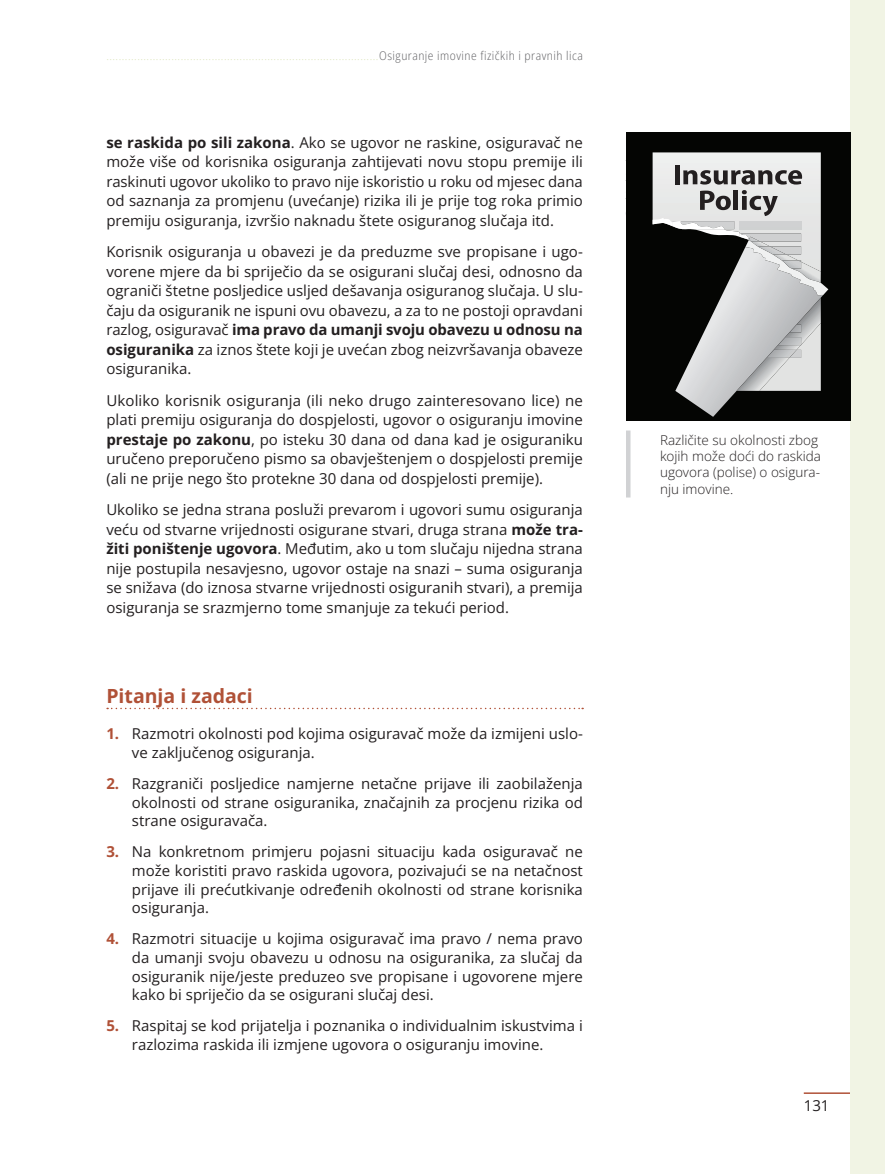
<style>
.page{position:relative;width:885px;height:1174px;background:#fff}
.page>*{position:absolute;margin:0;border:0;box-sizing:border-box;transform-origin:0 0}
.t1{font:700 19.5px "Open Sans";color:#b05137}
.t2{font:15px/19.5px "Open Sans";color:#231f20;text-align:justify}
.t3{font:300 13.5px/16.2px "Open Sans";color:#231f20}
.t4{font:300 semi-condensed 12px "Open Sans";letter-spacing:.04em;color:#636366}
.s1{font-weight:700}
.s2{font-weight:700;color:#b05137}
</style>
<div class="page">
<hr style="left:803px;top:1092px;width:48px;height:2px;background:#b05137">
<div style="left:850px;top:0;width:34px;height:1174px;background:#f1f4e4"></div>
<hr style="left:626px;top:430px;width:4px;height:67px;background:#d1d2d4">
<div style="left:626px;top:132px;width:224px;height:288px;background:#040503"></div>
<svg style="left:652px;top:152px;width:176px;height:265px"></svg>
<svg style="left:107px;top:707px;width:476px;height:2px"></svg>
<p class="t4" style="left:379px;top:47px;width:205px">Osiguranje imovine fizičkih i pravnih lica</p>
<p class="t2" style="left:106px;top:132px;width:478px"><span class="s1">se raskida po sili zakona</span>. Ako se ugovor ne raskine, osiguravač ne može više od korisnika osiguranja zahtijevati novu stopu premije ili raskinuti ugovor ukoliko to pravo nije iskoristio u roku od mjesec dana od saznanja za promjenu (uvećanje) rizika ili je prije tog roka primio premiju osiguranja, izvršio naknadu štete osiguranog slučaja itd.</p>
<p class="t2" style="left:106px;top:242px;width:478px">Korisnik osiguranja u obavezi je da preduzme sve propisane i ugo&shy;vorene mjere da bi spriječio da se osigurani slučaj desi, odnosno da ograniči štetne posljedice usljed dešavanja osiguranog slučaja. U slu&shy;čaju da osiguranik ne ispuni ovu obavezu, a za to ne postoji opravdani razlog, osiguravač <span class="s1">ima pravo da umanji svoju obavezu u odnosu na osiguranika</span> za iznos štete koji je uvećan zbog neizvršavanja obaveze osiguranika.</p>
<p class="t2" style="left:106px;top:390px;width:478px">Ukoliko korisnik osiguranja (ili neko drugo zainteresovano lice) ne plati premiju osiguranja do dospjelosti, ugovor o osiguranju imovine <span class="s1">prestaje po zakonu</span>, po isteku 30 dana od dana kad je osiguraniku uručeno preporučeno pismo sa obavještenjem o dospjelosti premije (ali ne prije nego što protekne 30 dana od dospjelosti premije).</p>
<p class="t2" style="left:106px;top:499px;width:478px">Ukoliko se jedna strana posluži prevarom i ugovori sumu osiguranja veću od stvarne vrijednosti osigurane stvari, druga strana <span class="s1">može tra&shy;žiti poništenje ugovora</span>. Međutim, ako u tom slučaju nijedna strana nije postupila nesavjesno, ugovor ostaje na snazi – suma osiguranja se snižava (do iznosa stvarne vrijednosti osiguranih stvari), a premija osiguranja se srazmjerno tome smanjuje za tekući period.</p>
<h1 class="t1" style="left:106px;top:683px;width:148px">Pitanja i zadaci</h1>
<p class="t2" style="left:132px;top:724px;width:452px;line-height:18.8px;text-indent:-26px"><span class="s2">1.</span> Razmotri okolnosti pod kojima osiguravač može da izmijeni uslo&shy;ve zaključenog osiguranja.</p>
<p class="t2" style="left:132px;top:773px;width:452px;line-height:18.8px;text-indent:-26px"><span class="s2">2.</span> Razgraniči posljedice namjerne netačne prijave ili zaobilaženja okolnosti od strane osiguranika, značajnih za procjenu rizika od strane osiguravača.</p>
<p class="t2" style="left:132px;top:842px;width:452px;line-height:18.8px;text-indent:-26px"><span class="s2">3.</span> Na konkretnom primjeru pojasni situaciju kada osiguravač ne može koristiti pravo raskida ugovora, pozivajući se na netačnost prijave ili prećutkivanje određenih okolnosti od strane korisnika osiguranja.</p>
<p class="t2" style="left:132px;top:929px;width:452px;line-height:18.8px;text-indent:-26px"><span class="s2">4.</span> Razmotri situacije u kojima osiguravač ima pravo / nema pravo da umanji svoju obavezu u odnosu na osiguranika, za slučaj da osiguranik nije/jeste preduzeo sve propisane i ugovorene mjere kako bi spriječio da se osigurani slučaj desi.</p>
<p class="t2" style="left:132px;top:1016px;width:452px;line-height:18.8px;text-indent:-26px"><span class="s2">5.</span> Raspitaj se kod prijatelja i poznanika o individualnim iskustvima i razlozima raskida ili izmjene ugovora o osiguranju imovine.</p>
<p class="t3" style="left:660px;top:431px;width:162px">Različite su okolnosti zbog kojih može doći do raskida ugovora (polise) o osigura&shy;nju imovine.</p>
<p class="t2" style="left:803px;top:1095px;width:27px">131</p>
</div>
